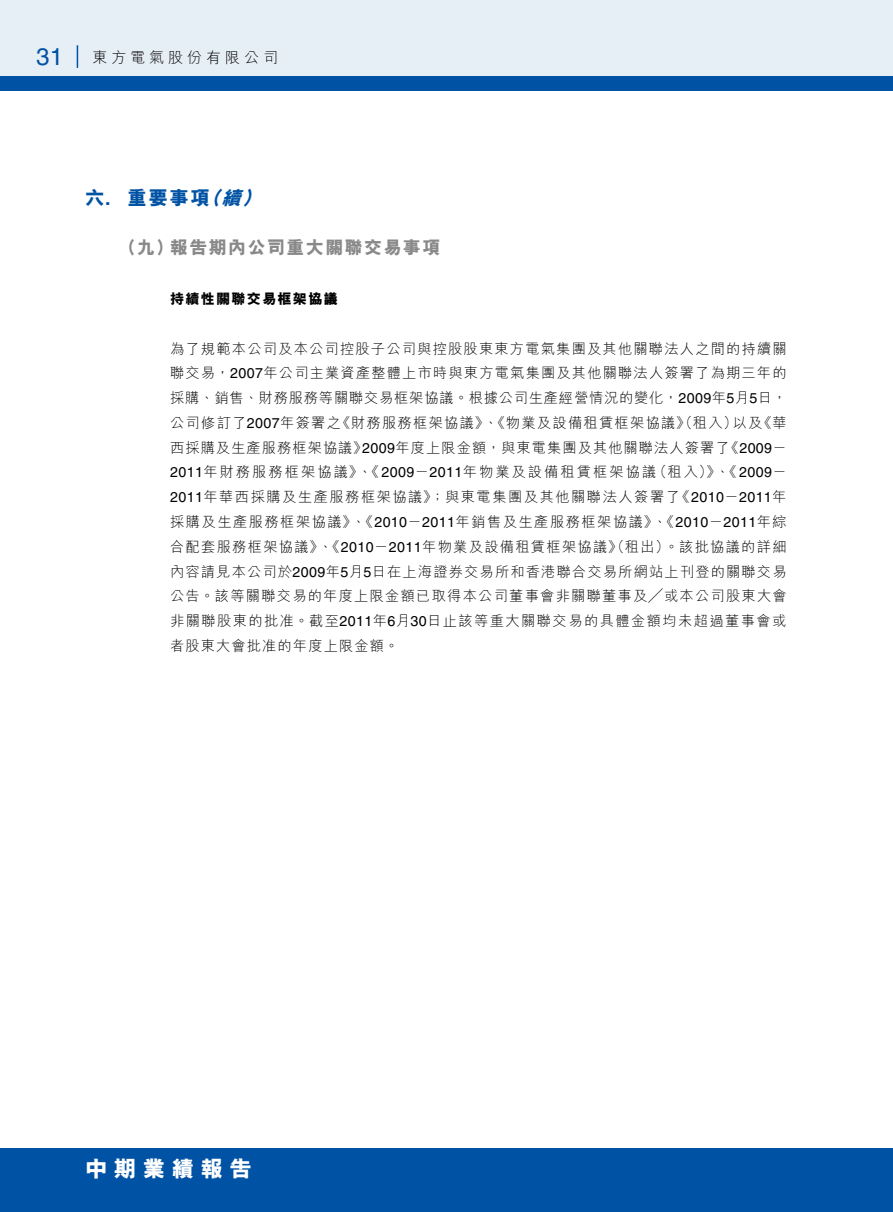
<style>
.page{position:relative;width:893px;height:1212px;background:#fff}
.page>*{position:absolute;margin:0;border:0;box-sizing:border-box;transform-origin:0 0}
.t1{font:24px "Helvetica LT Std";color:#0052a4}
.t2{font:800 22.5px "M Hei HK";letter-spacing:.285em;color:#fff}
._03_Subhead_1{font:800 19.5px "M Hei HK";color:#0052a4}
._03_Subhead_1-2{font:italic 800 19.5px "M Hei HK";color:#0052a4}
._04_Subhead_2{font:800 18px "M Hei HK";letter-spacing:.08em;color:#898989}
.t3{font:300 15px "M Hei HK";letter-spacing:.265em;color:#000}
._01_Body_Text{font:300 14.25px/24.8px "M Hei HK";letter-spacing:.085em;color:#000;text-align:right}
._01_Body_Text-2{font:300 14.25px "M Hei HK";letter-spacing:.145em;color:#000}
._01_Body_Text-3{font:14.25px "Helvetica LT Std";letter-spacing:.03em;color:#000}
._01_Body_Text-4{font:800 14.25px "M Hei HK";letter-spacing:.08em;color:#000}
.s1{font-family:"Helvetica LT Std";font-weight:700}
.s2{font-family:"Helvetica LT Std";font-weight:400}
.s3{font-family:"M Hei HK";font-weight:300}
</style>
<div class="page">
<div style="left:0;top:0;width:893px;height:82px;background:#e6eef6"></div>
<div style="left:0;top:76px;width:893px;height:15px;background:#0052a4"></div>
<div style="left:0;top:1148px;width:893px;height:64px;background:#0052a4"></div>
<svg style="left:77px;top:45px;width:1px;height:23px"></svg>
<h1 class="t1" style="left:36px;top:43px;width:29px">31</h1>
<p class="t3" style="left:92px;top:50px;width:187px">東方電氣股份有限公司</p>
<p class="_03_Subhead_1" style="left:85px;top:188px;width:27px">六<span class="s1">.</span></p>
<p class="_03_Subhead_1-2" style="left:201px;top:188px;width:26px">（</p>
<p class="_03_Subhead_1-2" style="left:241px;top:188px;width:26px">(</p>
<p class="_03_Subhead_1" style="left:128px;top:188px;width:84px">重要事項</p>
<p class="_03_Subhead_1-2" style="left:221px;top:188px;width:26px">續</p>
<p class="_04_Subhead_2" style="left:119px;top:239px;width:57px">（九）</p>
<p class="_04_Subhead_2" style="left:170px;top:239px;width:272px">報告期內公司重大關聯交易事項</p>
<p class="_01_Body_Text-4" style="left:170px;top:292px;width:169px">持續性關聯交易框架協議</p>
<p class="_01_Body_Text" style="left:170px;top:336px;width:618px">為了規範本公司及本公司控股子公司與控股股東東方電氣集團及其他關聯法人之間的持續關聯交易，<span class="s2">2007</span>年公司主業資產整體上市時與東方電氣集團及其他關聯法人簽署了為期三年的採購、銷售、財務服務等關聯交易框架協議。根據公司生產經營情況的變化，<span class="s2">2009</span>年 月<span class="s2">5</span> 日<span class="s2">5</span> ，《華</p>
<p class="_01_Body_Text" style="left:336px;top:410px;width:403px">《財務服務框架協議》、《物業及設備租賃框架協議》（租入）</p>
<p class="_01_Body_Text" style="left:170px;top:410px;width:172px">公司修訂了<span class="s2">2007</span>年簽署之</p>
<p class="_01_Body_Text" style="left:733px;top:410px;width:31px">以及</p>
<p class="_01_Body_Text" style="left:362px;top:435px;width:369px"><span class="s2">2009</span>年度上限金額，與東電集團及其他關聯法人簽署了</p>
<p class="_01_Body_Text" style="left:170px;top:435px;width:199px">西採購及生產服務框架協議》</p>
<p class="_01_Body_Text-3" style="left:725px;top:439px;width:64px"><span class="s3">》</span>2009<span class="s3">－</span></p>
<p class="_01_Body_Text" style="left:653px;top:460px;width:69px">（租入《(</p>
<p class="_01_Body_Text-2" style="left:170px;top:465px;width:488px"><span class="s2">2011</span>年財務服務框架協議》、《<span class="s2">2009</span>－<span class="s2">2011</span>年物業及設備租賃框架協議</p>
<p class="_01_Body_Text-3" style="left:715px;top:464px;width:73px"><span class="s3">》、</span> 2009<span class="s3">－</span></p>
<p class="_01_Body_Text" style="left:170px;top:484px;width:618px;text-align:left"><span class="s2">2011</span>年華西採購及生產服務框架協議》；與東電集團及其他關聯法人簽署了<br>採購及生產服務框架協議》、《<span class="s2">2010</span>－<span class="s2">2011</span>年銷售及生產服務框架協議》、《<span class="s2">2010</span>－<span class="s2">2011</span>年綜合配套服務框架協議》、《<span class="s2">2010</span>－<span class="s2">2011</span>年物業及設備租賃框架協議》（租出）。該批協議的詳細內容請見本公司於<span class="s2">2009</span>年 月<span class="s2">5 5</span>日在上海證券交易所和香港聯合交易所網站上刊登的關聯交易公告。該等關聯交易的年度上限金額已取得本公司董事會非關聯董事及╱或本公司股東大會非關聯股東的批准。截至<span class="s2">2011</span>年 月<span class="s2">6 30</span>日止該等重大關聯交易的具體金額均未超過董事會或者股東大會批准的年度上限金額。</p>
<p class="_01_Body_Text-3" style="left:676px;top:489px;width:112px"><span class="s3">《</span>2010<span class="s3">－</span>2011<span class="s3">年</span></p>
<h2 class="t2" style="left:85px;top:1157px;width:169px">中期業績報告</h2>
</div>
